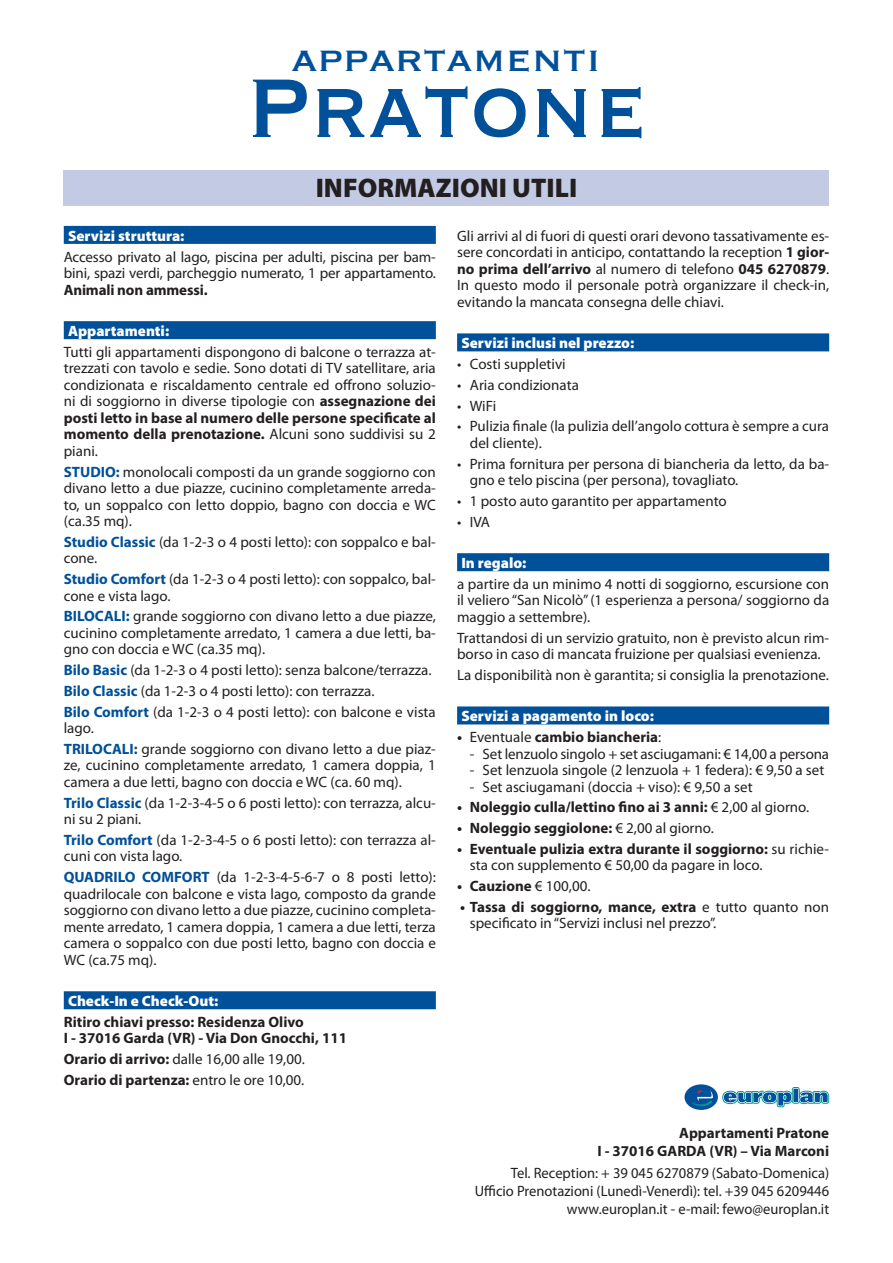
<style>
.page{position:relative;width:893px;height:1263px;background:#fff}
.page>*{position:absolute;margin:0;border:0;box-sizing:border-box;transform-origin:0 0}
.t1{font:109.2px "Copperplate";color:#01509a;scale:.88 1}
.t2{font:46.5px "Copperplate";color:#01509a}
.t3{font:900 27px "Myriad Pro";color:#231f20}
.t4{font:15px/16.5px "Myriad Pro";color:#231f20}
.t5{font:700 15px/16.5px "Myriad Pro";color:#231f20}
.t6{font:900 15px "Myriad Pro";color:#fff}
.s1{font-weight:700}
.s2{font-weight:700;color:#01509a}
.s3{font-weight:400}
</style>
<div class="page">
<div style="left:64px;top:226px;width:372px;height:18px;background:#01509a"></div>
<div style="left:64px;top:321px;width:372px;height:18px;background:#01509a"></div>
<div style="left:64px;top:991px;width:372px;height:18px;background:#01509a"></div>
<div style="left:457px;top:333px;width:372px;height:18px;background:#01509a"></div>
<div style="left:457px;top:553px;width:372px;height:18px;background:#01509a"></div>
<div style="left:457px;top:706px;width:372px;height:18px;background:#01509a"></div>
<div style="left:64px;top:170px;width:765px;height:35px;background:#c3cae3"></div>
<div style="left:684px;top:1084px;width:34px;height:26px;background:#01509a;border-radius:50%"></div>
<svg style="left:692px;top:1090px;width:21px;height:16px"></svg>
<svg style="left:792px;top:1087px;width:8px;height:17px"></svg>
<svg style="left:793px;top:1088px;width:6px;height:15px"></svg>
<svg style="left:722px;top:1090px;width:71px;height:17px"></svg>
<div style="left:793px;top:1089px;width:5px;height:13px;background:#01509a"></div>
<svg style="left:799px;top:1091px;width:30px;height:13px"></svg>
<h2 class="t2" style="left:292px;top:28px;width:311px">appartamenti</h2>
<h1 class="t1" style="left:246px;top:36px;width:458px">Pratone</h1>
<h3 class="t3" style="left:316px;top:172px;width:263px">INFORMAZIONI UTILI</h3>
<p class="t6" style="left:68px;top:227px;width:118px">Servizi struttura:</p>
<p class="t4" style="left:64px;top:248px;width:374px">Accesso privato al lago, piscina per adulti, piscina per bam&shy;bini, spazi verdi, parcheggio numerato, 1 per appartamento.</p>
<p class="t5" style="left:64px;top:281px;width:145px">Animali non ammessi.</p>
<p class="t6" style="left:68px;top:322px;width:103px">Appartamenti:</p>
<p class="t4" style="left:64px;top:343px;width:374px;text-align:justify">Tutti gli appartamenti dispongono di balcone o terrazza at&shy;trezzati con tavolo e sedie. Sono dotati di TV satellitare, aria condizionata e riscaldamento centrale ed offrono soluzio&shy;ni di soggiorno in diverse tipologie con <span class="s1">assegnazione dei posti letto in base al numero delle persone specificate al momento della prenotazione.</span> Alcuni sono suddivisi su 2 piani.</p>
<p class="t4" style="left:64px;top:463px;width:374px;text-align:justify"><span class="s2">STUDIO:</span> monolocali composti da un grande soggiorno con divano letto a due piazze, cucinino completamente arreda&shy;to, un soppalco con letto doppio, bagno con doccia e WC (ca.35 mq).</p>
<p class="t4" style="left:64px;top:533px;width:374px"><span class="s2">Studio Classic</span> (da 1-2-3 o 4 posti letto): con soppalco e bal&shy;cone.</p>
<p class="t4" style="left:64px;top:570px;width:374px"><span class="s2">Studio Comfort</span> (da 1-2-3 o 4 posti letto): con soppalco, bal&shy;cone e vista lago.</p>
<p class="t4" style="left:64px;top:608px;width:374px;text-align:justify"><span class="s2">BILOCALI:</span> grande soggiorno con divano letto a due piazze, cucinino completamente arredato, 1 camera a due letti, ba&shy;gno con doccia e WC (ca.35 mq).</p>
<p class="t4" style="left:64px;top:659px;width:374px;line-height:20.7px"><span class="s2">Bilo Basic</span> (da 1-2-3 o 4 posti letto): senza balcone/terrazza.<br><span class="s2">Bilo Classic</span> (da 1-2-3 o 4 posti letto): con terrazza.<br><span class="s2">Bilo Comfort</span> (da 1-2-3 o 4 posti letto): con balcone e vista</p>
<p class="t4" style="left:64px;top:717px;width:374px;line-height:20.7px">lago.<br><span class="s2">TRILOCALI:</span> grande soggiorno con divano letto a due piaz-</p>
<p class="t4" style="left:64px;top:757px;width:374px">ze, cucinino completamente arredato, 1 camera doppia, 1 camera a due letti, bagno con doccia e WC (ca. 60 mq).</p>
<p class="t4" style="left:64px;top:794px;width:374px"><span class="s2">Trilo Classic</span> (da 1-2-3-4-5 o 6 posti letto): con terrazza, alcu&shy;ni su 2 piani.</p>
<p class="t4" style="left:64px;top:831px;width:374px"><span class="s2">Trilo Comfort</span> (da 1-2-3-4-5 o 6 posti letto): con terrazza al&shy;cuni con vista lago.</p>
<p class="t4" style="left:64px;top:868px;width:374px;text-align:justify"><span class="s2">QUADRILO COMFORT</span> (da 1-2-3-4-5-6-7 o 8 posti letto): quadrilocale con balcone e vista lago, composto da grande soggiorno con divano letto a due piazze, cucinino completa&shy;mente arredato, 1 camera doppia, 1 camera a due letti, terza camera o soppalco con due posti letto, bagno con doccia e WC (ca.75 mq).</p>
<p class="t6" style="left:68px;top:992px;width:152px">Check-In e Check-Out:</p>
<p class="t5" style="left:64px;top:1013px;width:285px">Ritiro chiavi presso: Residenza Olivo<br>I - 37016 Garda (VR) - Via Don Gnocchi, 111</p>
<p class="t4" style="left:64px;top:1048px;width:243px;line-height:20.7px"><span class="s1">Orario di arrivo:</span> dalle 16,00 alle 19,00.<br><span class="s1">Orario di partenza:</span> entro le ore 10,00.</p>
<p class="t4" style="left:457px;top:227px;width:374px;text-align:justify">Gli arrivi al di fuori di questi orari devono tassativamente es&shy;sere concordati in anticipo, contattando la reception <span class="s1">1 gior&shy;no prima dell’arrivo</span> al numero di telefono <span class="s1">045 6270879</span>.<br>In questo modo il personale potrà organizzare il check-in, evitando la mancata consegna delle chiavi.</p>
<p class="t6" style="left:461px;top:335px;width:174px">Servizi inclusi nel prezzo:</p>
<p class="t4" style="left:457px;top:355px;width:110px">• Costi suppletivi</p>
<p class="t4" style="left:457px;top:376px;width:123px">• Aria condizionata</p>
<p class="t4" style="left:457px;top:397px;width:41px">• WiFi</p>
<p class="t4" style="left:470px;top:418px;width:361px;text-indent:-13px">• Pulizia finale (la pulizia dell’angolo cottura è sempre a cura del cliente).</p>
<p class="t4" style="left:470px;top:455px;width:361px;text-indent:-13px">• Prima fornitura per persona di biancheria da letto, da ba&shy;gno e telo piscina (per persona), tovagliato.</p>
<p class="t4" style="left:457px;top:492px;width:271px">• 1 posto auto garantito per appartamento</p>
<p class="t4" style="left:457px;top:513px;width:35px">• IVA</p>
<p class="t6" style="left:461px;top:554px;width:67px">In regalo:</p>
<p class="t4" style="left:457px;top:575px;width:374px;text-align:justify">a partire da un minimo 4 notti di soggiorno, escursione con il veliero “San Nicolò” (1 esperienza a persona/ soggiorno da maggio a settembre).</p>
<p class="t4" style="left:457px;top:629px;width:374px">Trattandosi di un servizio gratuito, non è previsto alcun rim&shy;borso in caso di mancata fruizione per qualsiasi evenienza.</p>
<p class="t4" style="left:457px;top:666px;width:373px">La disponibilità non è garantita; si consiglia la prenotazione.</p>
<p class="t6" style="left:461px;top:708px;width:194px">Servizi a pagamento in loco:</p>
<p class="t5" style="left:457px;top:728px;width:206px">• <span class="s3">Eventuale</span> cambio biancheria<span class="s3">:</span></p>
<p class="t4" style="left:470px;top:745px;width:361px">- Set lenzuolo singolo + set asciugamani: € 14,00 a persona</p>
<p class="t4" style="left:470px;top:761px;width:356px">- Set lenzuola singole (2 lenzuola + 1 federa): € 9,50 a set</p>
<p class="t4" style="left:470px;top:778px;width:284px">- Set asciugamani (doccia + viso): € 9,50 a set</p>
<p class="t5" style="left:457px;top:798px;width:354px">• Noleggio culla/lettino fino ai 3 anni: <span class="s3">€ 2,00 al giorno.</span></p>
<p class="t5" style="left:457px;top:819px;width:258px">• Noleggio seggiolone: <span class="s3">€ 2,00 al giorno.</span></p>
<p class="t4" style="left:470px;top:840px;width:361px;text-indent:-13px"><span class="s1">• Eventuale pulizia extra durante il soggiorno:</span> su richie&shy;sta con supplemento € 50,00 da pagare in loco.</p>
<p class="t5" style="left:457px;top:877px;width:135px">• Cauzione <span class="s3">€ 100,00.</span></p>
<p class="t4" style="left:470px;top:898px;width:361px;text-indent:-10px"><span class="s1">• Tassa di soggiorno, mance, extra</span> e tutto quanto non specificato in “Servizi inclusi nel prezzo”.</p>
<p class="t5" style="left:597px;top:1123px;width:233px;line-height:18px;text-align:right">Appartamenti Pratone<br>I - 37016 GARDA (VR) – Via Marconi</p>
<p class="t4" style="left:475px;top:1164px;width:356px;line-height:18px;text-align:right">Tel. Reception: + 39 045 6270879 (Sabato-Domenica)<br>Ufficio Prenotazioni (Lunedì-Venerdì): tel. +39 045 6209446 www.europlan.it - e-mail: fewo@europlan.it</p>
</div>
